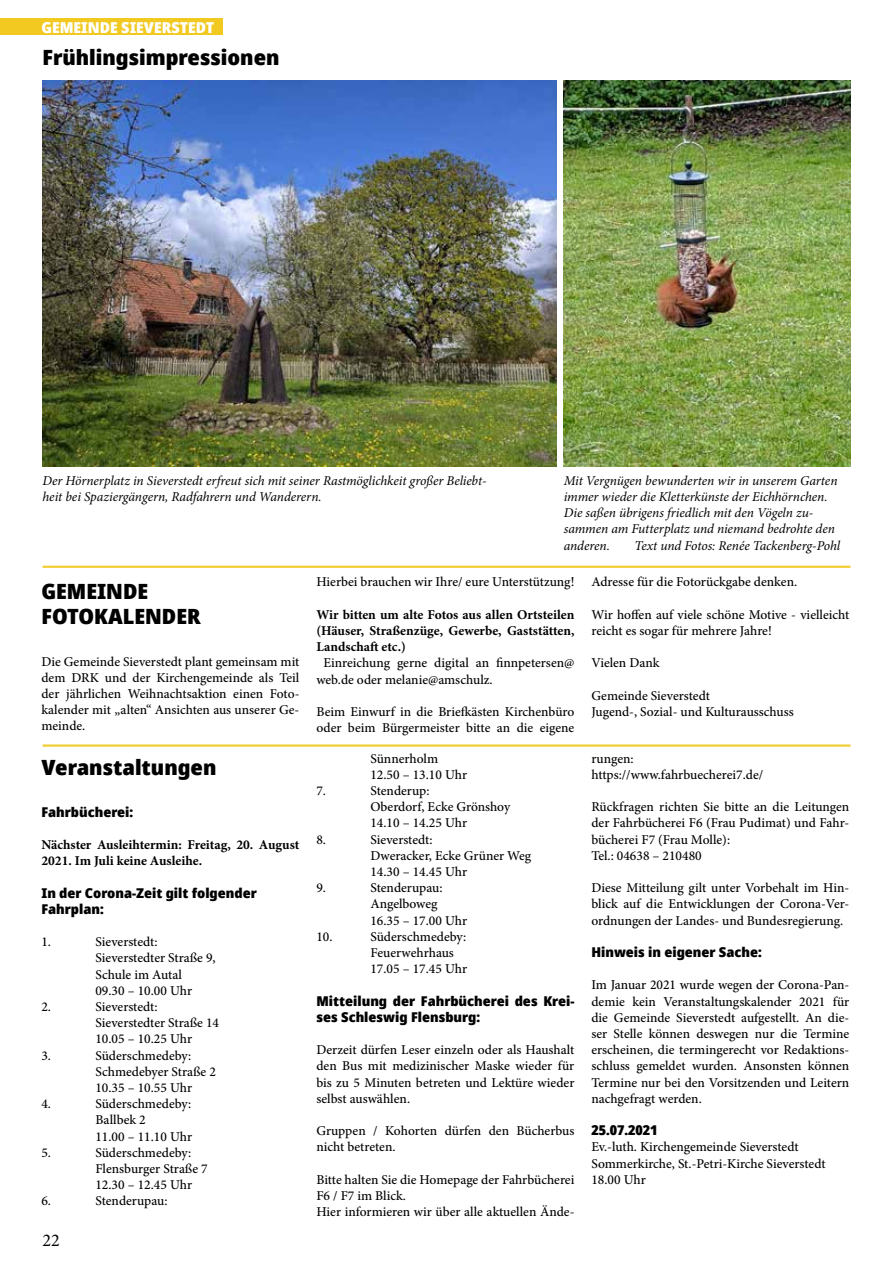
<style>
.page{position:relative;width:893px;height:1263px;background:#fff}
.page>*{position:absolute;margin:0;border:0;box-sizing:border-box;transform-origin:0 0}
.t1{font:900 21px/25.2px "Avrile Sans";color:#000}
.t2{font:18px "Minion Pro";color:#000}
.t3{font:900 15px "Avrile Sans";color:#fff}
.t4{font:500 13.5px/16.2px "Minion Pro";color:#000}
.t5{font:italic 13.5px/16.2px "Minion Pro";letter-spacing:-.005em;color:#000}
.t6{font:700 13.5px/16.2px "Minion Pro";color:#000;text-align:justify}
.t7{font:900 13.5px/16.2px "Avrile Sans";color:#000}
</style>
<div class="page">
<div style="left:0;top:18px;width:222px;height:17px;background:#f1c920"></div>
<hr style="left:43px;top:566px;width:807px;height:2px;background:#f1c920">
<hr style="left:43px;top:744px;width:807px;height:3px;background:#f1c920">
<img style="left:564px;top:81px;width:286px;height:385px">
<img style="left:43px;top:81px;width:514px;height:385px">
<p class="t3" style="left:41px;top:16px;width:174px">GEMEINDE SIEVERSTEDT</p>
<h1 class="t1" style="left:43px;top:45px;width:239px">Frühlingsimpressionen</h1>
<p class="t5" style="left:43px;top:473px;width:446px">Der Hörnerplatz in Sieverstedt erfreut sich mit seiner Rastmöglichkeit großer Beliebt&shy;heit bei Spaziergängern, Radfahrern und Wanderern.</p>
<p class="t5" style="left:564px;top:472px;width:275px">Mit Vergnügen bewunderten wir in unserem Garten immer wieder die Kletterkünste der Eichhörnchen.<br>Die saßen übrigens friedlich mit den Vögeln zu&shy;sammen am Futterplatz und niemand bedrohte den anderen.</p>
<p class="t5" style="left:635px;top:537px;width:207px">Text und Fotos: Renée Tackenberg-Pohl</p>
<h1 class="t1" style="left:41px;top:579px;width:161px">GEMEINDE<br>FOTOKALENDER</h1>
<p class="t4" style="left:41px;top:653px;width:259px;text-align:justify">Die Gemeinde Sieverstedt plant gemeinsam mit dem DRK und der Kirchengemeinde als Teil der jährlichen Weihnachtsaktion einen Foto&shy;kalender mit „alten“ Ansichten aus unserer Ge&shy;meinde.</p>
<h1 class="t1" style="left:41px;top:755px;width:176px">Veranstaltungen</h1>
<p class="t7" style="left:41px;top:803px;width:93px">Fahrbücherei:</p>
<p class="t6" style="left:41px;top:836px;width:259px">Nächster Ausleihtermin: Freitag, 20. August<br>2021. Im Juli keine Ausleihe.</p>
<p class="t7" style="left:41px;top:884px;width:217px">In der Corona-Zeit gilt folgender<br>Fahrplan:</p>
<p class="t4" style="left:41px;top:934px;width:11px">1.</p>
<p class="t4" style="left:95px;top:934px;width:122px">Sieverstedt:<br>Sieverstedter Straße 9,<br>Schule im Autal<br>09.30 – 10.00 Uhr</p>
<p class="t4" style="left:41px;top:998px;width:11px">2.</p>
<p class="t4" style="left:95px;top:998px;width:125px">Sieverstedt:<br>Sieverstedter Straße 14<br>10.05 – 10.25 Uhr</p>
<p class="t4" style="left:41px;top:1047px;width:11px">3.</p>
<p class="t4" style="left:95px;top:1047px;width:122px">Süderschmedeby:<br>Schmedebyer Straße 2<br>10.35 – 10.55 Uhr</p>
<p class="t4" style="left:41px;top:1096px;width:11px">4.</p>
<p class="t4" style="left:95px;top:1096px;width:98px">Süderschmedeby:<br>Ballbek 2<br>11.00 – 11.10 Uhr</p>
<p class="t4" style="left:41px;top:1144px;width:11px">5.</p>
<p class="t4" style="left:95px;top:1144px;width:114px">Süderschmedeby:<br>Flensburger Straße 7<br>12.30 – 12.45 Uhr</p>
<p class="t4" style="left:41px;top:1193px;width:11px">6.</p>
<p class="t4" style="left:95px;top:1193px;width:74px">Stenderupau:</p>
<h2 class="t2" style="left:43px;top:1228px;width:19px">22</h2>
<p class="t4" style="left:316px;top:574px;width:259px">Hierbei brauchen wir Ihre/ eure Unterstützung!</p>
<p class="t6" style="left:316px;top:606px;width:259px">Wir bitten um alte Fotos aus allen Ortsteilen (Häuser, Straßenzüge, Gewerbe, Gaststätten, Landschaft etc.)</p>
<p class="t4" style="left:316px;top:655px;width:259px;text-indent:7px">Einreichung gerne digital an finnpetersen@ web.de oder melanie@amschulz.</p>
<p class="t4" style="left:316px;top:703px;width:259px">Beim Einwurf in die Briefkästen Kirchenbüro oder beim Bürgermeister bitte an die eigene</p>
<p class="t4" style="left:370px;top:750px;width:98px">Sünnerholm<br>12.50 – 13.10 Uhr</p>
<p class="t4" style="left:316px;top:782px;width:11px">7.</p>
<p class="t4" style="left:370px;top:782px;width:141px">Stenderup:<br>Oberdorf, Ecke Grönshoy<br>14.10 – 14.25 Uhr</p>
<p class="t4" style="left:316px;top:831px;width:11px">8.</p>
<p class="t4" style="left:370px;top:831px;width:162px">Sieverstedt:<br>Dweracker, Ecke Grüner Weg<br>14.30 – 14.45 Uhr</p>
<p class="t4" style="left:316px;top:880px;width:11px">9.</p>
<p class="t4" style="left:370px;top:880px;width:98px">Stenderupau:<br>Angelboweg<br>16.35 – 17.00 Uhr</p>
<p class="t4" style="left:316px;top:928px;width:18px">10.</p>
<p class="t4" style="left:370px;top:928px;width:98px">Süderschmedeby:<br>Feuerwehrhaus<br>17.05 – 17.45 Uhr</p>
<p class="t7" style="left:316px;top:992px;width:259px">Mitteilung der Fahrbücherei des Krei&shy;ses Schleswig Flensburg:</p>
<p class="t4" style="left:316px;top:1042px;width:259px;text-align:justify">Derzeit dürfen Leser einzeln oder als Haushalt den Bus mit medizinischer Maske wieder für bis zu 5 Minuten betreten und Lektüre wieder selbst auswählen.</p>
<p class="t4" style="left:316px;top:1123px;width:259px">Gruppen / Kohorten dürfen den Bücherbus nicht betreten.</p>
<p class="t4" style="left:316px;top:1171px;width:259px">Bitte halten Sie die Homepage der Fahrbücherei<br>F6 / F7 im Blick.<br>Hier informieren wir über alle aktuellen Ände-</p>
<p class="t4" style="left:591px;top:574px;width:207px">Adresse für die Fotorückgabe denken.</p>
<p class="t4" style="left:591px;top:606px;width:259px">Wir hoffen auf viele schöne Motive - vielleicht reicht es sogar für mehrere Jahre!</p>
<p class="t4" style="left:591px;top:655px;width:70px">Vielen Dank</p>
<p class="t4" style="left:591px;top:687px;width:204px">Gemeinde Sieverstedt<br>Jugend-, Sozial- und Kulturausschuss</p>
<p class="t4" style="left:591px;top:750px;width:173px">rungen: https://www.fahrbuecherei7.de/</p>
<p class="t4" style="left:591px;top:799px;width:259px">Rückfragen richten Sie bitte an die Leitungen der Fahrbücherei F6 (Frau Pudimat) und Fahr&shy;bücherei F7 (Frau Molle):<br>Tel.: 04638 – 210480</p>
<p class="t4" style="left:591px;top:880px;width:259px;text-align:justify">Diese Mitteilung gilt unter Vorbehalt im Hin&shy;blick auf die Entwicklungen der Corona-Ver&shy;ordnungen der Landes- und Bundesregierung.</p>
<p class="t7" style="left:591px;top:944px;width:172px">Hinweis in eigener Sache:</p>
<p class="t4" style="left:591px;top:977px;width:259px;text-align:justify">Im Januar 2021 wurde wegen der Corona-Pan&shy;demie kein Veranstaltungskalender 2021 für die Gemeinde Sieverstedt aufgestellt. An die&shy;ser Stelle können deswegen nur die Termine erscheinen, die termingerecht vor Redaktions&shy;schluss gemeldet wurden. Ansonsten können Termine nur bei den Vorsitzenden und Leitern nachgefragt werden.</p>
<p class="t7" style="left:591px;top:1122px;width:68px">25.07.2021</p>
<p class="t4" style="left:591px;top:1139px;width:236px">Ev.-luth. Kirchengemeinde Sieverstedt<br>Sommerkirche, St.-Petri-Kirche Sieverstedt<br>18.00 Uhr</p>
</div>
